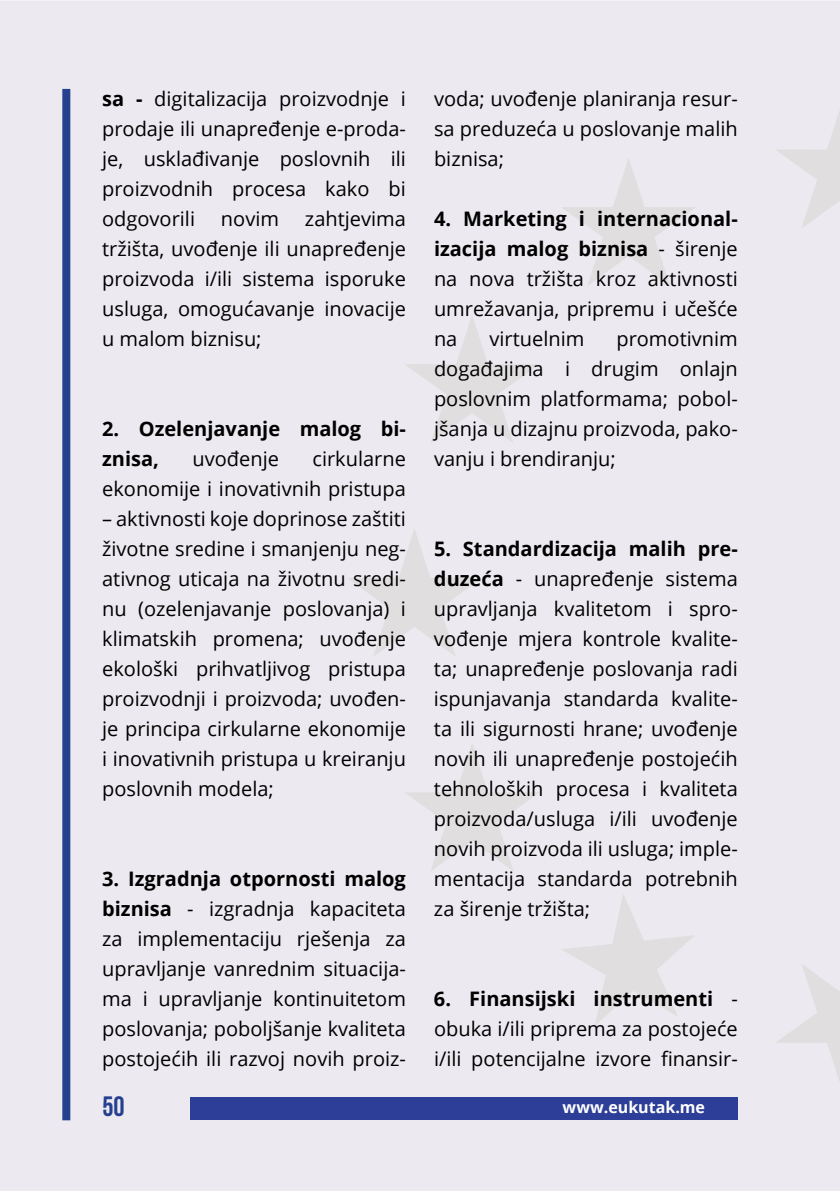
<style>
.page{position:relative;width:840px;height:1191px;background:#fff}
.page>*{position:absolute;margin:0;border:0;box-sizing:border-box;transform-origin:0 0}
.t1{font:700 28px "Bebas Neue";color:#25408f}
.t2{font:20px/30px "Open Sans";color:#000;text-align:justify}
.t3{font:700 20px/30px "Open Sans";color:#000}
.t4{font:700 16px "Open Sans";color:#fff}
.s1{font-weight:700}
</style>
<div class="page">
<div style="left:0;top:0;width:839px;height:1191px;background:#ece9f0"></div>
<div style="left:191px;top:1097px;width:546px;height:23px;background:#2d3e99"></div>
<div style="left:62px;top:89px;width:8px;height:1031px;background:#25408f"></div>
<p class="t2" style="left:102px;top:83px;width:305px"><span class="s1">sa -</span> digitalizacija proizvodnje i prodaje ili unapređenje e-proda&shy;je, usklađivanje poslovnih ili proizvodnih procesa kako bi odgovorili</p>
<p class="t2" style="left:102px;top:203px;width:305px;text-indent:203px">zahtjevima tržišta, uvođenje ili unapređenje proizvoda i/ili sistema isporuke usluga, omogućavanje inovacije u malom biznisu;</p>
<p class="t2" style="left:221px;top:203px;width:60px">novim</p>
<p class="t3" style="left:102px;top:413px;width:305px">2. Ozelenjavanje malog bi&shy;znisa,</p>
<p class="t2" style="left:102px;top:443px;width:305px;text-align:right">cirkularne<br>ekonomije i inovativnih pristupa</p>
<p class="t2" style="left:102px;top:503px;width:305px">– aktivnosti koje doprinose zaštiti životne sredine i smanjenju neg&shy;ativnog uticaja na životnu sredi&shy;nu (ozelenjavanje poslovanja) i klimatskih promena; uvođenje ekološki prihvatljivog pristupa proizvodnji i proizvoda; uvođen&shy;je principa cirkularne ekonomije i inovativnih pristupa u kreiranju poslovnih modela;</p>
<p class="t2" style="left:192px;top:443px;width:88px">uvođenje</p>
<p class="t2" style="left:102px;top:863px;width:305px"><span class="s1">3. Izgradnja otpornosti malog biznisa</span> - izgradnja kapaciteta za implementaciju rješenja za upravljanje vanrednim situacija&shy;ma i upravljanje kontinuitetom poslovanja; poboljšanje kvaliteta postojećih ili razvoj novih proiz-</p>
<p class="t2" style="left:434px;top:83px;width:305px">voda; uvođenje planiranja resur&shy;sa preduzeća u poslovanje malih biznisa;</p>
<p class="t2" style="left:434px;top:203px;width:305px"><span class="s1">4. Marketing i internacional&shy;izacija malog biznisa</span> - širenje na nova tržišta kroz aktivnosti umrežavanja, pripremu i učešće na</p>
<p class="t2" style="left:489px;top:323px;width:96px">virtuelnim</p>
<p class="t2" style="left:434px;top:323px;width:305px;text-indent:182px">promotivnim događajima i drugim onlajn poslovnim platformama; pobol&shy;jšanja u dizajnu proizvoda, pako&shy;vanju i brendiranju;</p>
<p class="t2" style="left:434px;top:533px;width:305px"><span class="s1">5. Standardizacija malih pre&shy;duzeća</span> - unapređenje sistema upravljanja kvalitetom i spro&shy;vođenje mjera kontrole kvalite&shy;ta; unapređenje poslovanja radi ispunjavanja standarda kvalite&shy;ta ili sigurnosti hrane; uvođenje novih ili unapređenje postojećih tehnoloških procesa i kvaliteta proizvoda/usluga i/ili uvođenje novih proizvoda ili usluga; imple&shy;mentacija standarda potrebnih za širenje tržišta;</p>
<p class="t2" style="left:434px;top:983px;width:305px"><span class="s1">6. Finansijski instrumenti</span> - obuka i/ili priprema za postojeće i/ili potencijalne izvore finansir-</p>
<h1 class="t1" style="left:102px;top:1090px;width:24px">50</h1>
<p class="t4" style="left:562px;top:1096px;width:144px">www.eukutak.me</p>
</div>
